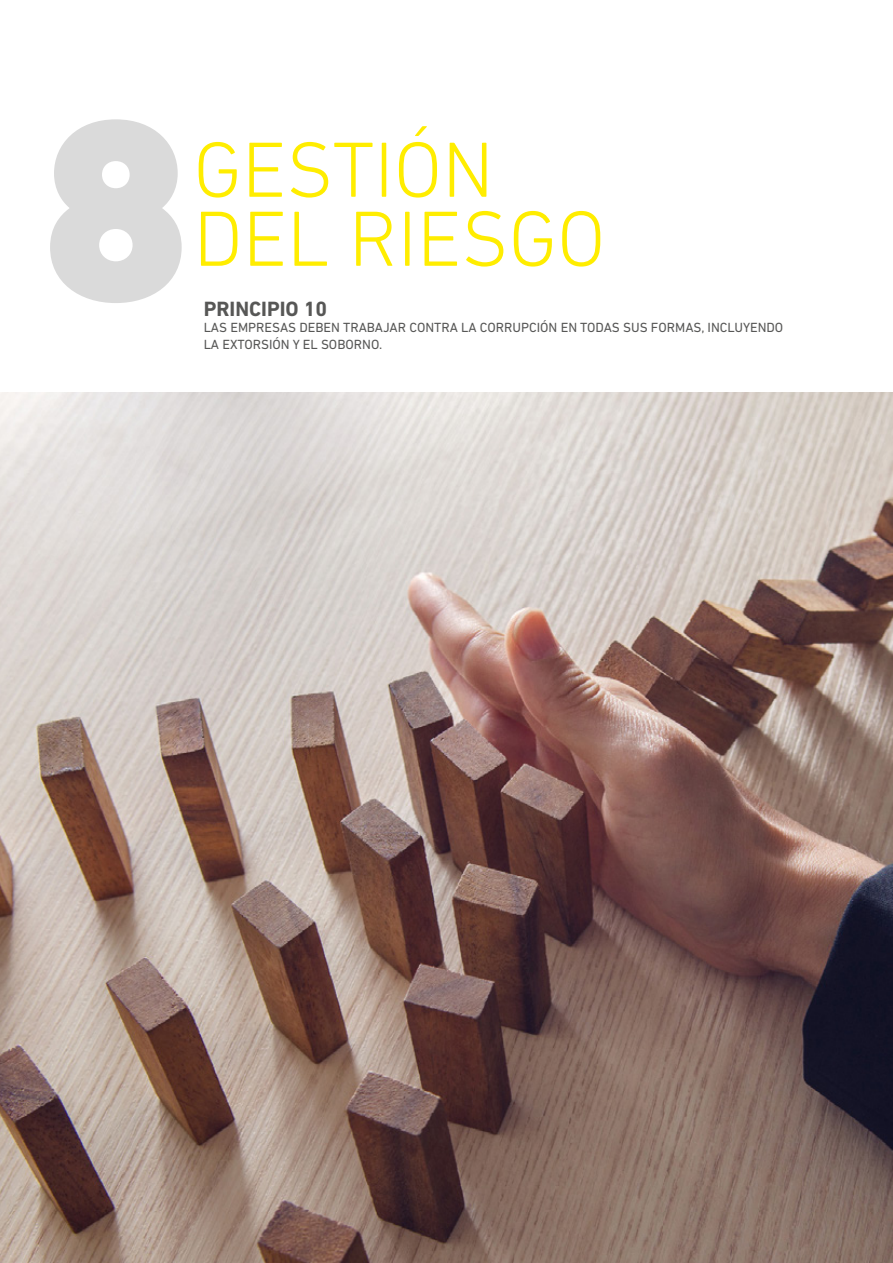
<style>
.page{position:relative;width:893px;height:1263px;background:#fff}
.page>*{position:absolute;margin:0;border:0;box-sizing:border-box;transform-origin:0 0}
.t1{font:900 261px "DIN Next LT Pro";color:#dadada}
.t2{font:300 79.5px "DIN Next LT Pro";color:#ffed00}
.t3{font:700 21px "DIN Next LT Pro";color:#575756}
.t4{font:13.5px/16.5px "DIN Next LT Pro";color:#575756}
</style>
<div class="page">
<img style="left:0;top:393px;width:893px;height:870px">
<h1 class="t1" style="left:41px;top:55px;width:150px">8</h1>
<h2 class="t2" style="left:193px;top:124px;width:302px">GESTIÓN</h2>
<h2 class="t2" style="left:193px;top:193px;width:413px">DEL RIESGO</h2>
<h3 class="t3" style="left:204px;top:296px;width:125px">PRINCIPIO 10</h3>
<p class="t4" style="left:204px;top:319px;width:581px">LAS EMPRESAS DEBEN TRABAJAR CONTRA LA CORRUPCIÓN EN TODAS SUS FORMAS, INCLUYENDO<br>LA EXTORSIÓN Y EL SOBORNO.</p>
</div>
